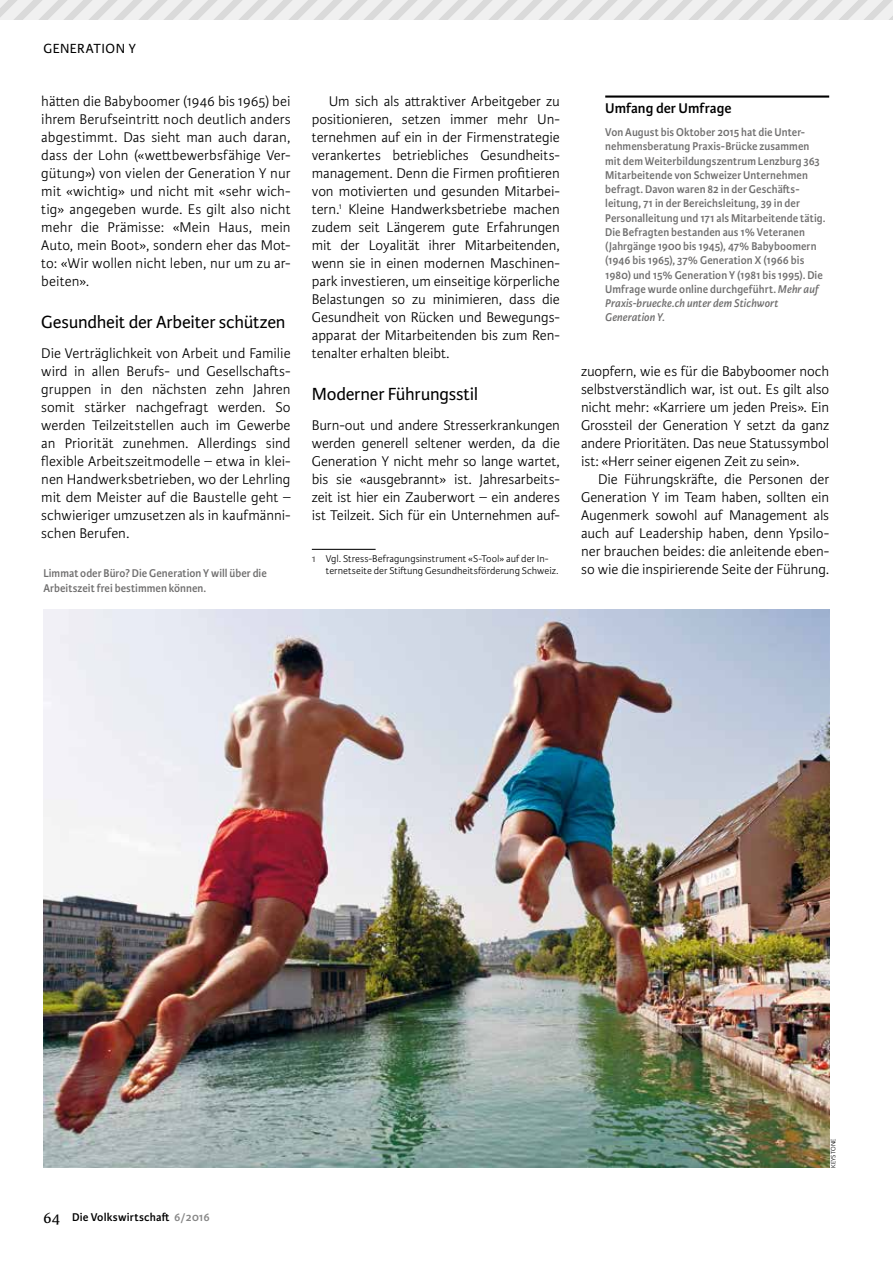
<style>
.page{position:relative;width:893px;height:1263px;background:#fff}
.page>*{position:absolute;margin:0;border:0;box-sizing:border-box;transform-origin:0 0}
.t1{font:18.75px "Karmina Sans";letter-spacing:-.015em;color:#000}
.t2{font:300 15px/18px "Karmina Sans";letter-spacing:-.005em;color:#000;text-align:justify}
.t3{font:600 15px "Karmina Sans";color:#000}
.t4{font:14.1px "Karmina Sans";letter-spacing:.035em;color:#000}
.t5{font:600 12px/14.2px "Karmina Sans";letter-spacing:.005em;color:#706f6f;scale:.95 1}
.t6{font:600 12px "Karmina Sans";letter-spacing:.01em;color:#000}
.t7{font:300 10.5px/12.3px "Karmina Sans";letter-spacing:.005em;color:#000}
.t8{font:300 6.75px "Karmina Sans";letter-spacing:.01em;color:#000}
.s1{font-weight:600;color:#706f6f}
.s2{font-style:italic}
.s3{font-family:"Karmina";font-weight:400;font-size:16.5px}
.s4{color:#878787}
</style>
<div class="page">
<svg style="left:0;top:0;width:893px;height:20px"></svg>
<hr style="left:605px;top:95px;width:224px;height:3px;background:#000">
<img style="left:43px;top:610px;width:786px;height:558px">
<hr style="left:312px;top:549px;width:64px;height:1px;background:#000">
<p class="t4" style="left:43px;top:41px;width:94px">GENERATION Y</p>
<p class="t2" style="left:41px;top:92px;width:251px">hätten die Babyboomer (1946 bis 1965) bei ihrem Berufseintritt noch deutlich anders abgestimmt. Das sieht man auch daran, dass der Lohn («wettbewerbsfähige Ver&shy;gütung») von vielen der Generation Y nur mit «wichtig» und nicht mit «sehr wich&shy;tig» angegeben wurde. Es gilt also nicht mehr die Prämisse: «Mein Haus, mein Auto, mein Boot», sondern eher das Mot&shy;to: «Wir wollen nicht leben, nur um zu ar&shy;beiten».</p>
<p class="t1" style="left:41px;top:312px;width:246px">Gesundheit der Arbeiter schützen</p>
<p class="t2" style="left:41px;top:344px;width:251px">Die Verträglichkeit von Arbeit und Familie wird in allen Berufs- und Gesellschafts&shy;gruppen in den nächsten zehn Jahren somit stärker nachgefragt werden. So werden Teilzeitstellen auch im Gewerbe an Priorität zunehmen. Allerdings sind flexible Arbeitszeitmodelle – etwa in klei&shy;nen Handwerksbetrieben, wo der Lehrling mit dem Meister auf die Baustelle geht – schwieriger umzusetzen als in kaufmänni&shy;schen Berufen.</p>
<p class="t5" style="left:43px;top:566px;width:237px;line-height:15px">Limmat oder Büro? Die Generation Y will über die<br>Arbeitszeit frei bestimmen können.</p>
<p class="t2" style="left:312px;top:92px;width:250px;text-indent:17px">Um sich als attraktiver Arbeitgeber zu positionieren, setzen immer mehr Un&shy;ternehmen auf ein in der Firmenstrategie verankertes betriebliches Gesundheits&shy;management. Denn die Firmen profitieren von motivierten und gesunden Mitarbei&shy;tern.<sup>1</sup> Kleine Handwerksbetriebe machen zudem seit Längerem gute Erfahrungen mit der Loyalität ihrer Mitarbeitenden, wenn sie in einen modernen Maschinen&shy;park investieren, um einseitige körperliche Belastungen so zu minimieren, dass die Gesundheit von Rücken und Bewegungs&shy;apparat der Mitarbeitenden bis zum Ren&shy;tenalter erhalten bleibt.</p>
<p class="t1" style="left:312px;top:384px;width:168px">Moderner Führungsstil</p>
<p class="t2" style="left:312px;top:416px;width:250px">Burn-out und andere Stresserkrankungen werden generell seltener werden, da die Generation Y nicht mehr so lange wartet, bis sie «ausgebrannt» ist. Jahresarbeits&shy;zeit ist hier ein Zauberwort – ein anderes ist Teilzeit. Sich für ein Unternehmen auf-</p>
<p class="t7" style="left:326px;top:552px;width:234px;text-indent:-14px"><span class="s1">1</span> Vgl. Stress-Befragungsinstrument «S-Tool» auf der In&shy;ternetseite der Stiftung Gesundheitsförderung Schweiz.</p>
<p class="t3" style="left:605px;top:100px;width:128px">Umfang der Umfrage</p>
<p class="t5" style="left:605px;top:125px;width:233px">Von August bis Oktober 2015 hat die Unter&shy;nehmensberatung Praxis-Brücke zusammen mit dem Weiterbildungszentrum Lenzburg 363<br>Mitarbeitende von Schweizer Unternehmen befragt. Davon waren 82 in der Geschäfts&shy;leitung, 71 in der Bereichsleitung, 39 in der Personalleitung und 171 als Mitarbeitende tätig.<br>Die Befragten bestanden aus 1% Veteranen (Jahrgänge 1900 bis 1945), 47% Babyboomern (1946 bis 1965), 37% Generation X (1966 bis 1980) und 15% Generation Y (1981 bis 1995). Die Umfrage wurde online durchgeführt. <span class="s2">Mehr auf Praxis-bruecke.ch unter dem Stichwort Generation Y.</span></p>
<p class="t2" style="left:581px;top:362px;width:250px">zuopfern, wie es für die Babyboomer noch selbstverständlich war, ist out. Es gilt also nicht mehr: «Karriere um jeden Preis». Ein Grossteil der Generation Y setzt da ganz andere Prioritäten. Das neue Statussymbol ist: «Herr seiner eigenen Zeit zu sein».</p>
<p class="t2" style="left:581px;top:470px;width:250px;text-indent:17px">Die Führungskräfte, die Personen der Generation Y im Team haben, sollten ein Augenmerk sowohl auf Management als auch auf Leadership haben, denn Ypsilo&shy;ner brauchen beides: die anleitende eben&shy;so wie die inspirierende Seite der Führung.</p>
<p class="t6" style="left:43px;top:1210px;width:168px"><span class="s3">64</span> Die Volkswirtschaft <span class="s4">6/2016</span></p>
<p class="t8" style="left:829px;top:1168px;width:31px;rotate:-90deg">KEYSTONE</p>
</div>
